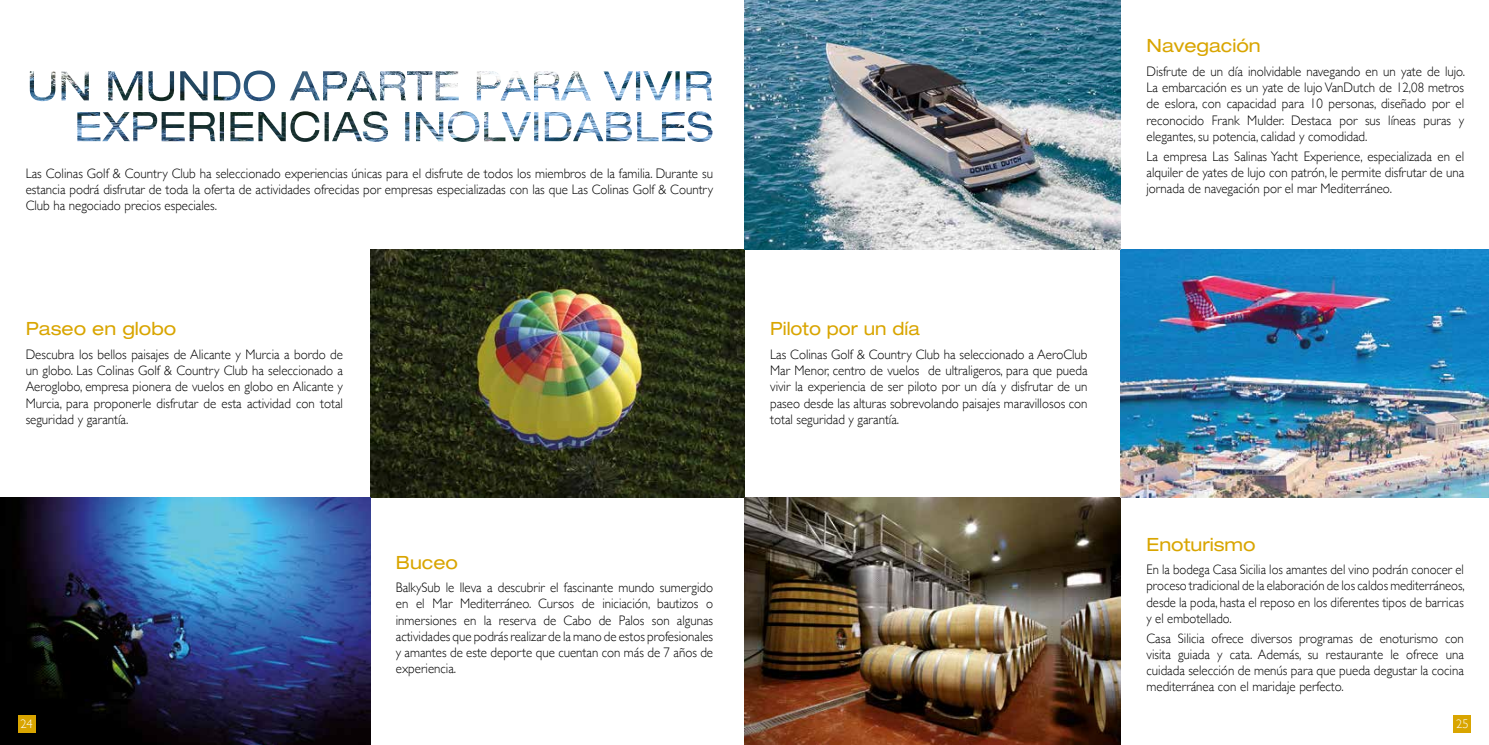
<style>
.page{position:relative;width:1489px;height:745px;background:#fff}
.page>*{position:absolute;margin:0;border:0;box-sizing:border-box;transform-origin:0 0}
.t1{font:expanded 18.25px "Helvetica Neue";color:#d9a500}
.t2{font:expanded 18.25px "Helvetica Neue";color:#d9a500;scale:.96 1}
.t3{font:300 13.75px/16.2px "Gill Sans";color:#000;text-align:justify;scale:.94 1}
.t4{font:300 13.75px/16.2px "Gill Sans";color:#000;text-align:justify;scale:.92 1}
.t5{font:300 12.5px "Gill Sans";color:#fff}
</style>
<div class="page">
<img style="left:370px;top:249px;width:374px;height:248px">
<img style="left:0;top:497px;width:370px;height:247px">
<img style="left:62px;top:70px;width:650px;height:31px">
<div style="left:18px;top:714px;width:17px;height:18px;background:#d9a500"></div>
<img style="left:744px;top:497px;width:376px;height:247px">
<img style="left:1120px;top:249px;width:368px;height:248px">
<img style="left:744px;top:0;width:376px;height:249px">
<div style="left:1453px;top:714px;width:17px;height:18px;background:#d9a500"></div>
<p class="t3" style="left:26px;top:164px;width:733px">Las Colinas Golf &amp; Country Club ha seleccionado experiencias únicas para el disfrute de todos los miembros de la familia. Durante su estancia podrá disfrutar de toda la oferta de actividades ofrecidas por empresas especializadas con las que Las Colinas Golf &amp; Country Club ha negociado precios especiales.</p>
<h1 class="t1" style="left:26px;top:317px;width:152px">Paseo en globo</h1>
<p class="t3" style="left:26px;top:345px;width:339px">Descubra los bellos paisajes de Alicante y Murcia a bordo de un globo. Las Colinas Golf &amp; Country Club ha seleccionado a Aeroglobo, empresa pionera de vuelos en globo en Alicante y Murcia, para proponerle disfrutar de esta actividad con total seguridad y garantía.</p>
<p class="t5" style="left:20px;top:713px;width:14px">24</p>
<h1 class="t1" style="left:396px;top:550px;width:64px">Buceo</h1>
<p class="t3" style="left:396px;top:578px;width:339px">BalkySub le lleva a descubrir el fascinante mundo sumergido en el Mar Mediterráneo. Cursos de iniciación, bautizos o inmersiones en la reserva de Cabo de Palos son algunas actividades que podrás realizar de la mano de estos profesionales y amantes de este deporte que cuentan con más de 7 años de experiencia.</p>
<h1 class="t2" style="left:770px;top:317px;width:157px">Piloto por un día</h1>
<p class="t3" style="left:770px;top:345px;width:339px">Las Colinas Golf &amp; Country Club ha seleccionado a AeroClub Mar Menor, centro de vuelos de ultraligeros, para que pueda vivir la experiencia de ser piloto por un día y disfrutar de un paseo desde las alturas sobrevolando paisajes maravillosos con total seguridad y garantía.</p>
<h1 class="t1" style="left:1146px;top:35px;width:116px">Navegación</h1>
<p class="t3" style="left:1146px;top:62px;width:340px">Disfrute de un día inolvidable navegando en un yate de lujo.<br>La embarcación es un yate de lujo VanDutch de 12,08 metros de eslora, con capacidad para 10 personas, diseñado por el reconocido Frank Mulder. Destaca por sus líneas puras y elegantes, su potencia, calidad y comodidad.</p>
<p class="t3" style="left:1146px;top:147px;width:339px">La empresa Las Salinas Yacht Experience, especializada en el alquiler de yates de lujo con patrón, le permite disfrutar de una jornada de navegación por el mar Mediterráneo.</p>
<h1 class="t1" style="left:1146px;top:532px;width:111px">Enoturismo</h1>
<p class="t4" style="left:1146px;top:560px;width:347px">En la bodega Casa Sicilia los amantes del vino podrán conocer el proceso tradicional de la elaboración de los caldos mediterráneos, desde la poda, hasta el reposo en los diferentes tipos de barricas y el embotellado.</p>
<p class="t3" style="left:1146px;top:629px;width:339px">Casa Silicia ofrece diversos programas de enoturismo con visita guiada y cata. Además, su restaurante le ofrece una cuidada selección de menús para que pueda degustar la cocina mediterránea con el maridaje perfecto.</p>
<p class="t5" style="left:1455px;top:713px;width:14px">25</p>
</div>
